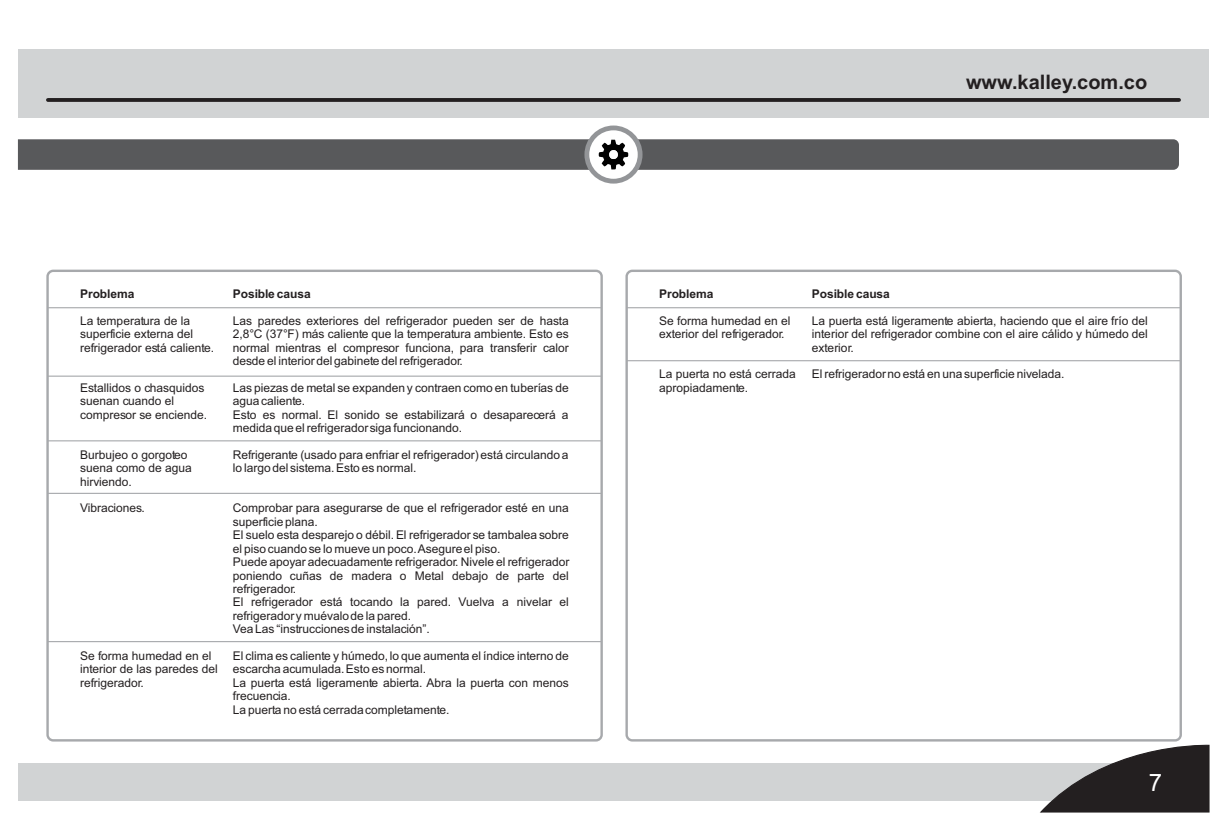
<style>
.page{position:relative;width:1227px;height:830px;background:#fff}
.page>*{position:absolute;margin:0;border:0;box-sizing:border-box;transform-origin:0 0}
.t1{font:24px "Arial";color:#fff}
.t2{font:700 20px "Arial";color:#231f20}
.t3{font:12px/13.4px "Arial";color:#231f20}
.t4{font:700 12px "Arial";letter-spacing:-.01em;color:#231f20}
</style>
<div class="page">
<div style="left:18px;top:762px;width:1191px;height:38px;background:#d1d3d4"></div>
<div style="left:18px;top:50px;width:1191px;height:68px;background:#d1d3d4"></div>
<svg style="left:48px;top:98px;width:1131px;height:4px;background:#292526"></svg>
<svg style="left:1038px;top:744px;width:172px;height:69px"></svg>
<svg style="left:584px;top:125px;width:58px;height:59px"></svg>
<svg style="left:18px;top:139px;width:1161px;height:31px;background:#5e5f61"></svg>
<div style="left:46px;top:270px;width:557px;height:471px;border:2px solid #a7a9ac;border-radius:6px"></div>
<hr style="left:48px;top:307px;width:553px;height:1px;background:#a7a9ac">
<hr style="left:48px;top:375px;width:553px;height:2px;background:#a7a9ac">
<hr style="left:48px;top:440px;width:553px;height:1px;background:#a7a9ac">
<div style="left:625px;top:270px;width:557px;height:471px;border:2px solid #a7a9ac;border-radius:6px"></div>
<hr style="left:626px;top:307px;width:554px;height:1px;background:#a7a9ac">
<hr style="left:626px;top:360px;width:554px;height:1px;background:#a7a9ac">
<hr style="left:48px;top:493px;width:553px;height:1px;background:#a7a9ac">
<hr style="left:48px;top:641px;width:553px;height:1px;background:#a7a9ac">
<p class="t4" style="left:80px;top:289px;width:56px">Problema</p>
<p class="t3" style="left:80px;top:315px;width:135px">La temperatura de la superficie externa del refrigerador está caliente.</p>
<p class="t3" style="left:80px;top:382px;width:128px">Estallidos o chasquidos suenan cuando el compresor se enciende.</p>
<p class="t3" style="left:80px;top:449px;width:113px">Burbujeo o gorgoteo suena como de agua hirviendo.</p>
<p class="t3" style="left:80px;top:502px;width:66px">Vibraciones.</p>
<p class="t3" style="left:80px;top:650px;width:139px">Se forma humedad en el interior de las paredes del refrigerador.</p>
<p class="t4" style="left:233px;top:289px;width:79px">Posible causa</p>
<p class="t3" style="left:233px;top:315px;width:337px;text-align:justify">Las paredes exteriores del refrigerador pueden ser de hasta 2,8°C (37°F) más caliente que la temperatura ambiente. Esto es normal mientras el compresor funciona, para transferir calor desde el interior del gabinete del refrigerador.</p>
<p class="t3" style="left:233px;top:382px;width:337px">Las piezas de metal se expanden y contraen como en tuberías de agua caliente.<br>Esto es normal. El sonido se estabilizará o desaparecerá a medida que el refrigerador siga funcionando.</p>
<p class="t3" style="left:233px;top:449px;width:337px">Refrigerante (usado para enfriar el refrigerador) está circulando a lo largo del sistema. Esto es normal.</p>
<p class="t3" style="left:233px;top:502px;width:338px">Comprobar para asegurarse de que el refrigerador esté en una superficie plana.<br>El suelo esta desparejo o débil. El refrigerador se tambalea sobre el piso cuando se lo mueve un poco. Asegure el piso.<br>Puede apoyar adecuadamente refrigerador. Nivele el refrigerador poniendo cuñas de madera o Metal debajo de parte del refrigerador.<br>El refrigerador está tocando la pared. Vuelva a nivelar el refrigerador y muévalo de la pared.<br>Vea Las “instrucciones de instalación”.</p>
<p class="t3" style="left:233px;top:650px;width:338px">El clima es caliente y húmedo, lo que aumenta el índice interno de escarcha acumulada. Esto es normal.<br>La puerta está ligeramente abierta. Abra la puerta con menos frecuencia.<br>La puerta no está cerrada completamente.</p>
<h2 class="t2" style="left:966px;top:75px;width:183px">www.kalley.com.co</h2>
<p class="t4" style="left:659px;top:289px;width:56px">Problema</p>
<p class="t3" style="left:659px;top:315px;width:133px">Se forma humedad en el exterior del refrigerador.</p>
<p class="t3" style="left:659px;top:368px;width:138px">La puerta no está cerrada apropiadamente.</p>
<p class="t4" style="left:812px;top:289px;width:79px">Posible causa</p>
<p class="t3" style="left:812px;top:315px;width:337px;text-align:justify">La puerta está ligeramente abierta, haciendo que el aire frío del interior del refrigerador combine con el aire cálido y húmedo del exterior.</p>
<p class="t3" style="left:812px;top:368px;width:254px">El refrigerador no está en una superficie nivelada.</p>
<h1 class="t1" style="left:1148px;top:773px;width:15px">7</h1>
</div>
